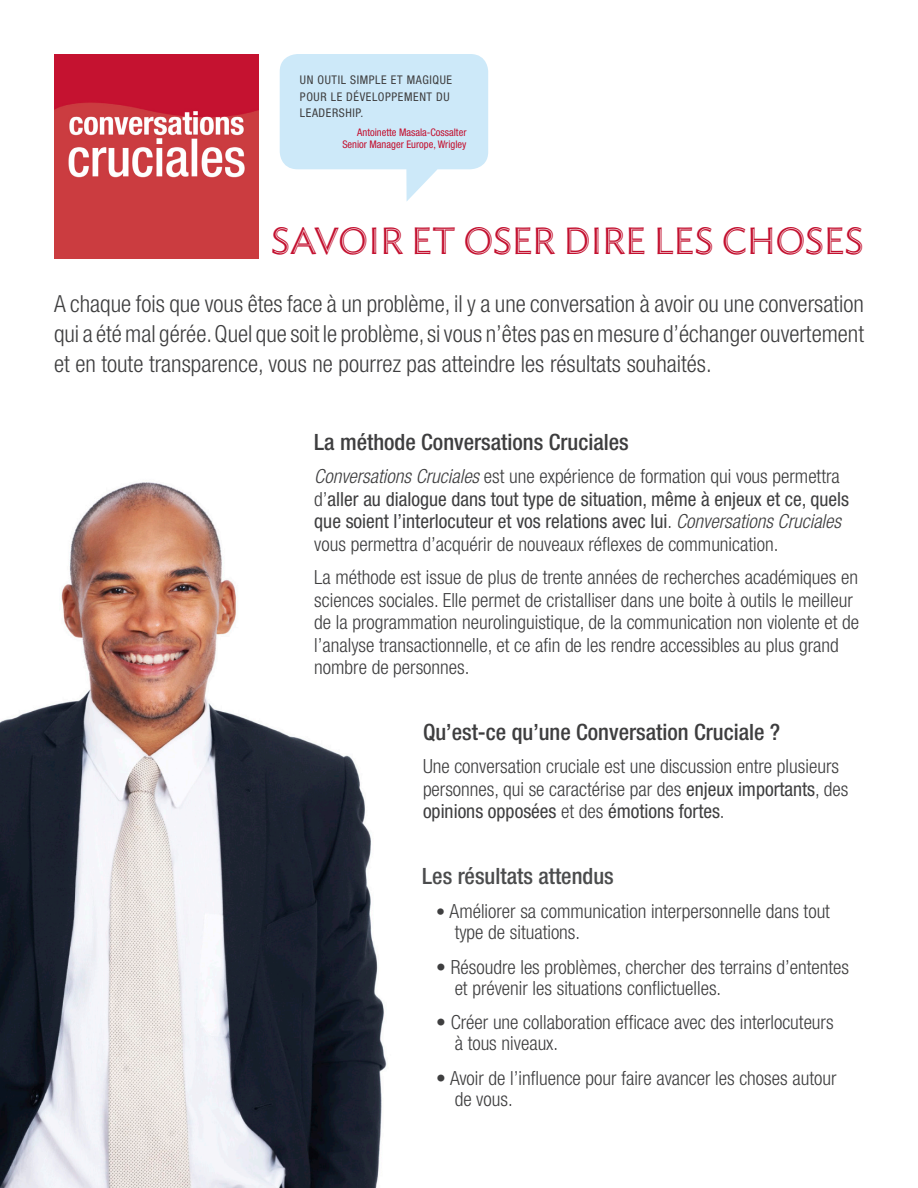
<style>
.page{position:relative;width:918px;height:1188px;background:#fff}
.page>*{position:absolute;margin:0;border:0;box-sizing:border-box;transform-origin:0 0}
.body{font:37.5px "Topaz";letter-spacing:-.005em;color:#c3102f}
.body-2{font:300 condensed 23.55px/30px "Helvetica Neue LT Std";color:#3e3e3f;text-align:justify}
.body-3{font:500 condensed 22.5px "Helvetica Neue LT Std";color:#3e3e3f}
.Subhead{font:500 condensed 22.5px "Helvetica Neue LT Std";color:#4b4c4d}
.body-4{font:300 condensed 19.5px/22.5px "Helvetica Neue LT Std";color:#3e3e3f}
.bullets_numbers{font:300 condensed 19.5px/21px "Helvetica Neue LT Std";color:#3e3e3f}
.body-5{font:condensed 19.5px/22.5px "Helvetica Neue LT Std";color:#3e3e3f}
.quote{font:condensed 12px/16.5px "Helvetica Neue LT Std";letter-spacing:.05em;color:#3e3e3f}
.byline{font:condensed 10.5px/12px "Helvetica Neue LT Std";color:#c3102f;text-align:right}
.s1{font-weight:300;font-style:italic}
.s2{font-weight:300}
.s3{font-weight:400}
.s4{font-size:18px}
</style>
<div class="page">
<img style="left:0;top:482px;width:387px;height:706px">
<svg style="left:280px;top:54px;width:208px;height:147px"></svg>
<img style="left:54px;top:54px;width:204px;height:204px">
<p class="quote" style="left:300px;top:72px;width:154px">UN OUTIL SIMPLE ET MAGIQUE<br>POUR LE DÉVELOPPEMENT DU<br>LEADERSHIP.</p>
<p class="byline" style="left:342px;top:126px;width:126px">Antoinette Masala-Cossalter<br>Senior Manager Europe, Wrigley</p>
<p class="body" style="left:271px;top:214px;width:595px">SAVOIR ET OSER DIRE LES CHOSES</p>
<p class="body-2" style="left:54px;top:289px;width:812px">A chaque fois que vous êtes face à un problème, il y a une conversation à avoir ou une conversation qui a été mal gérée. Quel que soit le problème, si vous n’êtes pas en mesure d’échanger ouvertement et en toute transparence, vous ne pourrez pas atteindre les résultats souhaités.</p>
<p class="body-3" style="left:314px;top:429px;width:316px">La méthode Conversations Cruciales</p>
<p class="body-5" style="left:314px;top:465px;width:536px"><span class="s1">Conversations Cruciales</span> <span class="s2">est une expérience de formation qui vous permettra d’</span>aller au dialogue dans tout type de situation, même à enjeux et ce, quels que soient l’interlocuteur et vos relations avec lui<span class="s2">.</span> <span class="s1">Conversations Cruciales </span><span class="s2">vous permettra d’acquérir de nouveaux réflexes de communication.</span></p>
<p class="body-4" style="left:314px;top:566px;width:546px">La méthode est issue de plus de trente années de recherches académiques en sciences sociales. Elle permet de cristalliser dans une boite à outils le meilleur de la programmation neurolinguistique, de la communication non violente et de l’analyse transactionnelle, et ce afin de les rendre accessibles au plus grand nombre de personnes.</p>
<p class="body-3" style="left:423px;top:719px;width:359px">Qu’est-ce qu’une Conversation Cruciale ?</p>
<p class="body-4" style="left:423px;top:755px;width:427px">Une conversation cruciale est une discussion entre plusieurs personnes, qui se caractérise par des <span class="s3">enjeux importants</span>, des <span class="s3">opinions opposées</span> et des <span class="s3">émotions fortes</span>.</p>
<p class="Subhead" style="left:422px;top:862px;width:193px">Les résultats attendus</p>
<p class="bullets_numbers" style="left:455px;top:901px;width:377px;text-indent:-18px"><span class="s4">•</span> Améliorer sa communication interpersonnelle dans tout type de situations.</p>
<p class="bullets_numbers" style="left:455px;top:956px;width:396px;text-indent:-18px">• Résoudre les problèmes, chercher des terrains d’ententes et prévenir les situations conflictuelles.</p>
<p class="bullets_numbers" style="left:455px;top:1012px;width:380px;text-indent:-18px">• Créer une collaboration efficace avec des interlocuteurs à tous niveaux.</p>
<p class="bullets_numbers" style="left:455px;top:1067px;width:383px;text-indent:-18px">• Avoir de l’influence pour faire avancer les choses autour de vous.</p>
</div>
